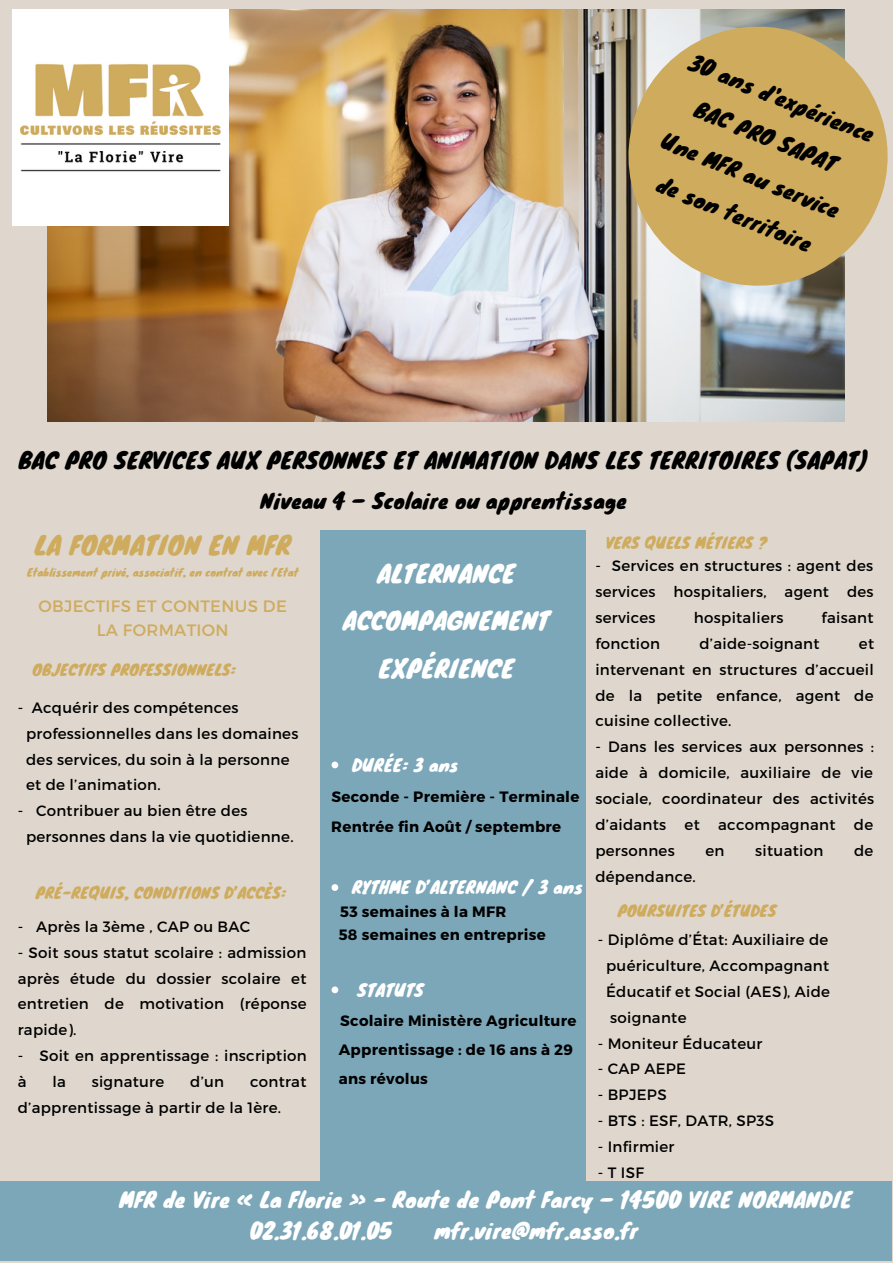
<style>
.page{position:relative;width:893px;height:1264px;background:#fff}
.page>*{position:absolute;margin:0;border:0;box-sizing:border-box;transform-origin:0 0}
.t1{font:25.05px "Knewave";letter-spacing:.02em;color:#ceab5d}
.t2{font:24px/47.2px "Knewave";letter-spacing:.02em;color:#fff;text-align:center}
.t3{font:22.05px "Knewave";letter-spacing:.02em;color:#000}
.t4{font:21px/31.5px "Knewave";letter-spacing:.02em;color:#fff}
.t5{font:21px/41.5px "Knewave";color:#000;text-align:center}
.t6{font:20.55px "Knewave";letter-spacing:.02em;color:#000}
.t7{font:16.65px "Knewave";letter-spacing:.02em;color:#fff}
.t8{font:16.5px/24.8px "Montserrat";letter-spacing:.02em;color:#ceab5d;text-align:center}
.t9{font:15px/25.8px "Montserrat";letter-spacing:.02em;color:#000;text-align:justify}
.t10{font:700 15px/29.2px "Montserrat";letter-spacing:.02em;color:#000}
.t11{font:15px "Knewave";letter-spacing:.02em;color:#ceab5d}
.t12{font:10.5px "Knewave";letter-spacing:.02em;color:#ceab5d}
</style>
<div class="page">
<div style="left:0;top:0;width:892px;height:1262px;background:#dfd7cd"></div>
<div style="left:319px;top:530px;width:266px;height:651px;background:#7ca7b9"></div>
<div style="left:0;top:1181px;width:891px;height:79px;background:#7ca7b9"></div>
<img style="left:48px;top:10px;width:796px;height:411px">
<img style="left:13px;top:10px;width:216px;height:215px">
<svg style="left:611px;top:9px;width:277px;height:294px;background:#c5ad77"></svg>
<svg style="left:331px;top:761px;width:7px;height:7px"></svg>
<svg style="left:331px;top:884px;width:7px;height:6px"></svg>
<svg style="left:331px;top:986px;width:7px;height:7px"></svg>
<h3 class="t5" style="left:697px;top:41px;width:199px;rotate:22deg">30 ans d'expérience<br>BAC PRO SAPAT<br>Une MFR au service de son territoire</h3>
<h3 class="t3" style="left:19px;top:442px;width:850px">BAC PRO SERVICES AUX PERSONNES ET ANIMATION DANS LES TERRITOIRES (SAPAT)</h3>
<h3 class="t6" style="left:260px;top:484px;width:367px">Niveau 4 – Scolaire ou apprentissage</h3>
<h1 class="t1" style="left:35px;top:524px;width:257px">LA FORMATION EN MFR</h1>
<p class="t12" style="left:27px;top:563px;width:273px">Etablissement privé, associatif, en contrat avec l’Etat</p>
<p class="t8" style="left:39px;top:592px;width:250px">OBJECTIFS ET CONTENUS DE<br>LA FORMATION</p>
<p class="t11" style="left:33px;top:657px;width:204px">OBJECTIFS PROFESSIONNELS:</p>
<p class="t9" style="left:26px;top:694px;width:274px;text-align:left;text-indent:-8px">- Acquérir des compétences professionnelles dans les domaines des services, du soin à la personne et de l’animation.</p>
<p class="t9" style="left:26px;top:797px;width:269px;text-indent:-8px">- Contribuer au bien être des personnes dans la vie quotidienne.</p>
<p class="t11" style="left:36px;top:880px;width:252px">PRÉ-REQUIS, CONDITIONS D’ACCÈS:</p>
<p class="t9" style="left:18px;top:912px;width:234px">- Après la 3ème , CAP ou BAC</p>
<p class="t9" style="left:18px;top:938px;width:290px">- Soit sous statut scolaire : admission après étude du dossier scolaire et entretien de motivation (réponse rapide).</p>
<p class="t9" style="left:18px;top:1042px;width:290px">- Soit en apprentissage : inscription à</p>
<p class="t9" style="left:52px;top:1068px;width:15px">la</p>
<p class="t9" style="left:92px;top:1068px;width:74px">signature</p>
<p class="t9" style="left:190px;top:1068px;width:36px">d’un</p>
<p class="t9" style="left:18px;top:1068px;width:290px;text-indent:232px">contrat d’apprentissage à partir de la 1ère.</p>
<h2 class="t2" style="left:343px;top:549px;width:208px">ALTERNANCE<br>ACCOMPAGNEMENT<br>EXPÉRIENCE</h2>
<p class="t7" style="left:352px;top:751px;width:108px">DURÉE: 3 ans</p>
<p class="t10" style="left:331px;top:780px;width:250px;line-height:30.3px">Seconde - Première - Terminale<br>Rentrée fin Août / septembre</p>
<p class="t7" style="left:352px;top:873px;width:232px">RYTHME D’ALTERNANC / 3 ans</p>
<p class="t10" style="left:339px;top:898px;width:208px;line-height:23.5px">53 semaines à la MFR<br>58 semaines en entreprise</p>
<p class="t7" style="left:357px;top:976px;width:68px">STATUTS</p>
<p class="t10" style="left:339px;top:1005px;width:239px">Scolaire Ministère Agriculture<br>Apprentissage : de 16 ans à 29 ans révolus</p>
<p class="t11" style="left:605px;top:530px;width:163px">VERS QUELS MÉTIERS ?</p>
<p class="t9" style="left:595px;top:552px;width:280px">- Services en structures : agent des services hospitaliers, agent des services</p>
<p class="t9" style="left:693px;top:604px;width:91px">hospitaliers</p>
<p class="t9" style="left:821px;top:604px;width:53px">faisant</p>
<p class="t9" style="left:595px;top:630px;width:66px">fonction</p>
<p class="t9" style="left:699px;top:630px;width:122px">d’aide-soignant</p>
<p class="t9" style="left:595px;top:630px;width:280px;text-indent:263px">et intervenant en structures d’accueil de la petite enfance, agent de cuisine collective.</p>
<p class="t9" style="left:595px;top:733px;width:280px">- Dans les services aux personnes : aide à domicile, auxiliaire de vie sociale, coordinateur des activités d’aidants et accompagnant de personnes</p>
<p class="t9" style="left:705px;top:836px;width:21px">en</p>
<p class="t9" style="left:755px;top:836px;width:70px">situation</p>
<p class="t9" style="left:854px;top:836px;width:21px">de</p>
<p class="t9" style="left:595px;top:862px;width:102px">dépendance.</p>
<p class="t11" style="left:617px;top:898px;width:160px">POURSUITES D’ÉTUDES</p>
<p class="t9" style="left:606px;top:926px;width:225px;text-indent:-8px">- Diplôme d’État: Auxiliaire de puériculture, Accompagnant Éducatif et Social (AES), Aide soignante</p>
<p class="t9" style="left:597px;top:1029px;width:166px">- Moniteur Éducateur</p>
<p class="t9" style="left:597px;top:1055px;width:90px">- CAP AEPE</p>
<p class="t9" style="left:597px;top:1081px;width:70px">- BPJEPS</p>
<p class="t9" style="left:597px;top:1107px;width:178px">- BTS : ESF, DATR, SP3S</p>
<p class="t9" style="left:597px;top:1132px;width:78px">- Infirmier</p>
<p class="t9" style="left:597px;top:1158px;width:48px">- T ISF</p>
<h3 class="t4" style="left:250px;top:1182px;width:603px;text-indent:-130px">MFR de Vire « La Florie » - Route de Pont Farcy – 14500 VIRE NORMANDIE<br>02.31.68.01.05</h3>
<h3 class="t4" style="left:434px;top:1214px;width:205px">mfr.vire@mfr.asso.fr</h3>
</div>
